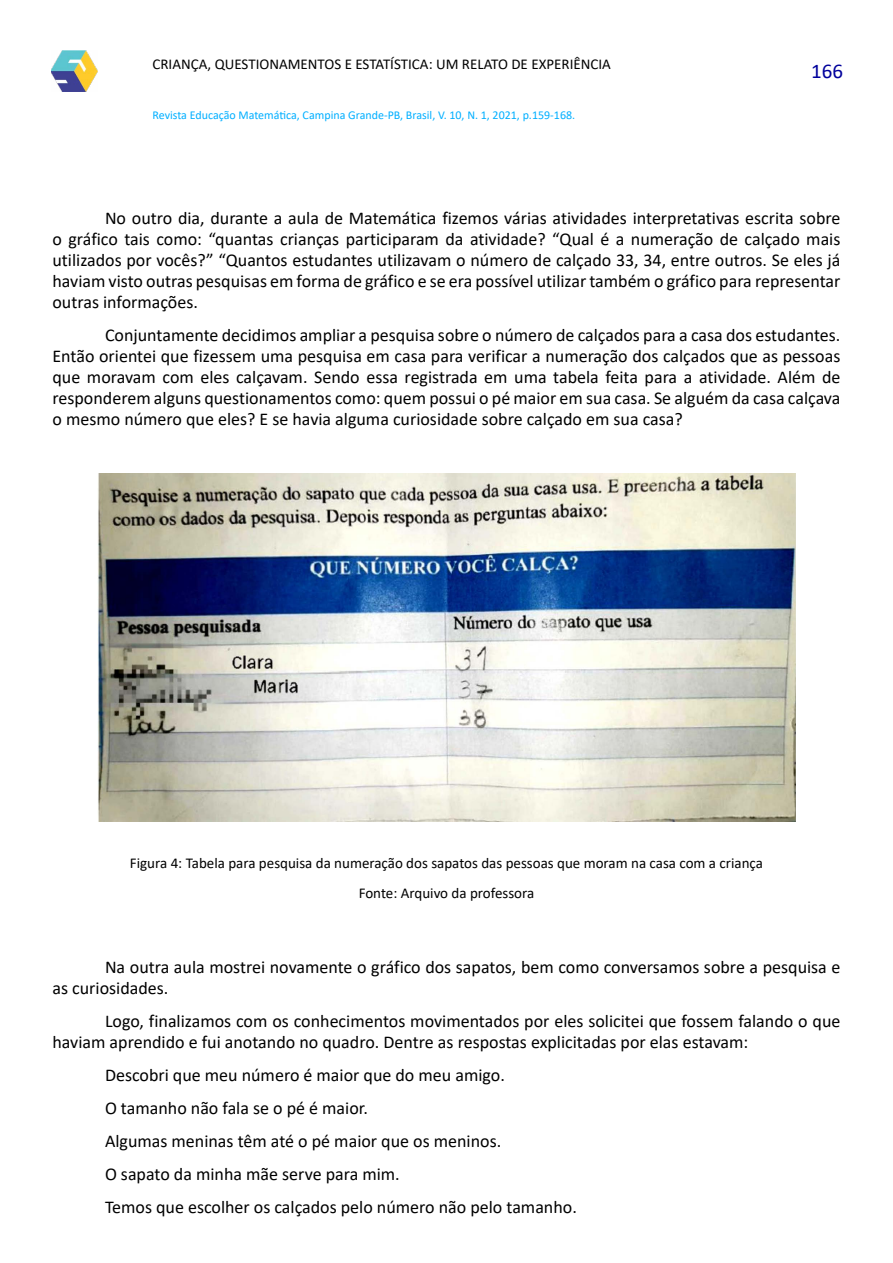
<style>
.page{position:relative;width:893px;height:1263px;background:#fff}
.page>*{position:absolute;margin:0;border:0;box-sizing:border-box;transform-origin:0 0}
.t1{font:21px "Calibri";color:#00009c}
.t2{font:18px/21px "Calibri";color:#000}
.t3{font:15px/30px "Calibri";color:#000;text-align:center}
.t4{font:12px "Calibri";color:#00afff}
</style>
<div class="page">
<img style="left:51px;top:51px;width:47px;height:41px">
<img style="left:98px;top:473px;width:697px;height:349px">
<p class="t3" style="left:152px;top:49px;width:460px">CRIANÇA, QUESTIONAMENTOS E ESTATÍSTICA: UM RELATO DE EXPERIÊNCIA</p>
<p class="t4" style="left:152px;top:107px;width:424px">Revista Educação Matemática, Campina Grande-PB, Brasil, V. 10, N. 1, 2021, p.159-168.</p>
<p class="t1" style="left:811px;top:56px;width:33px">166</p>
<p class="t2" style="left:52px;top:207px;width:789px;text-align:justify;text-indent:53px">No outro dia, durante a aula de Matemática fizemos várias atividades interpretativas escrita sobre o gráfico tais como: “quantas crianças participaram da atividade? “Qual é a numeração de calçado mais utilizados por vocês?” “Quantos estudantes utilizavam o número de calçado 33, 34, entre outros. Se eles já haviam visto outras pesquisas em forma de gráfico e se era possível utilizar também o gráfico para representar outras informações.</p>
<p class="t2" style="left:52px;top:324px;width:789px;text-align:justify;text-indent:53px">Conjuntamente decidimos ampliar a pesquisa sobre o número de calçados para a casa dos estudantes.<br>Então orientei que fizessem uma pesquisa em casa para verificar a numeração dos calçados que as pessoas que moravam com eles calçavam. Sendo essa registrada em uma tabela feita para a atividade. Além de responderem alguns questionamentos como: quem possui o pé maior em sua casa. Se alguém da casa calçava o mesmo número que eles? E se havia alguma curiosidade sobre calçado em sua casa?</p>
<p class="t3" style="left:130px;top:847px;width:635px">Figura 4: Tabela para pesquisa da numeração dos sapatos das pessoas que moram na casa com a criança<br>Fonte: Arquivo da professora</p>
<p class="t2" style="left:52px;top:956px;width:789px;text-indent:53px">Na outra aula mostrei novamente o gráfico dos sapatos, bem como conversamos sobre a pesquisa e as curiosidades.</p>
<p class="t2" style="left:52px;top:1010px;width:789px;text-indent:53px">Logo, finalizamos com os conhecimentos movimentados por eles solicitei que fossem falando o que haviam aprendido e fui anotando no quadro. Dentre as respostas explicitadas por elas estavam:</p>
<p class="t2" style="left:105px;top:1058px;width:473px;line-height:33px">Descobri que meu número é maior que do meu amigo.<br>O tamanho não fala se o pé é maior.<br>Algumas meninas têm até o pé maior que os meninos.<br>O sapato da minha mãe serve para mim.<br>Temos que escolher os calçados pelo número não pelo tamanho.</p>
</div>
